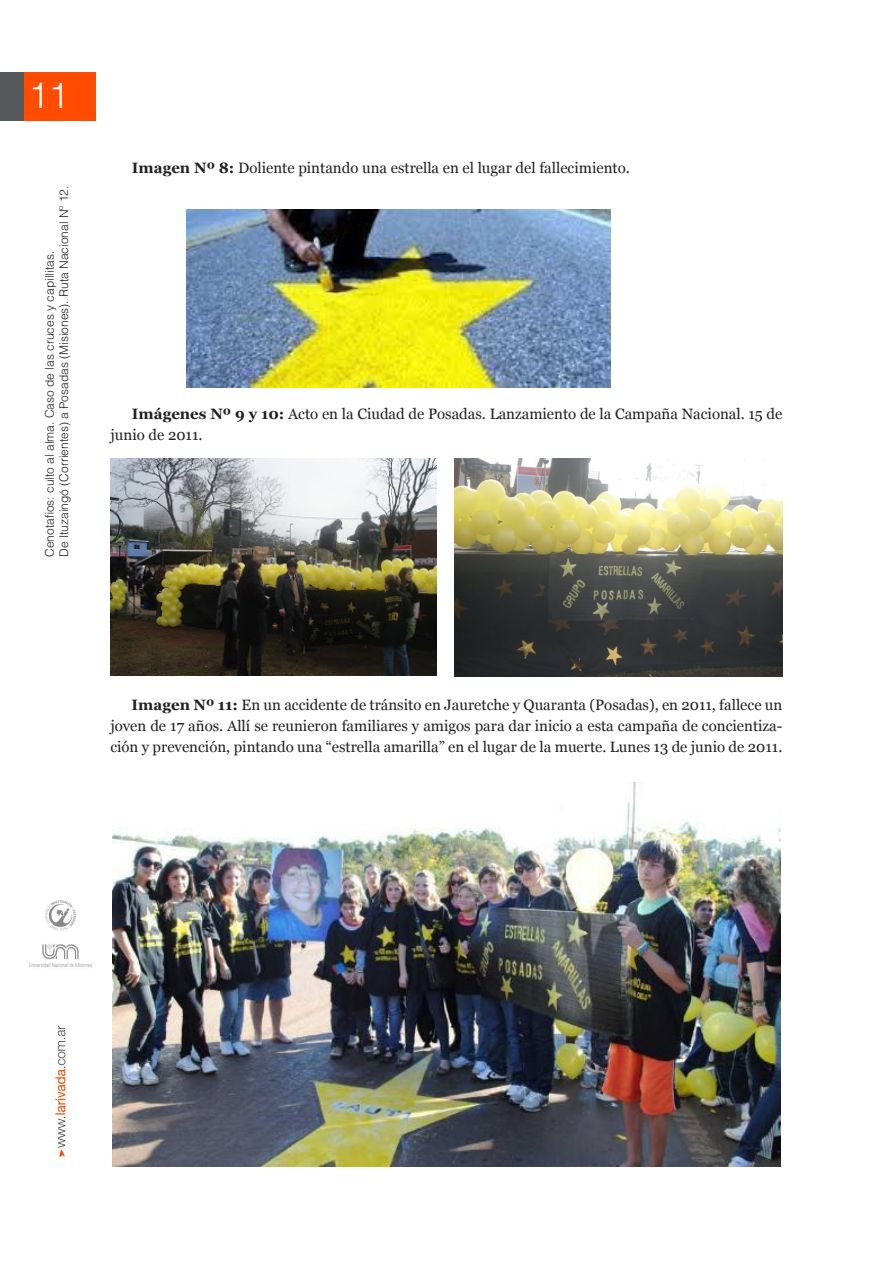
<style>
.page{position:relative;width:893px;height:1263px;background:#fff}
.page>*{position:absolute;margin:0;border:0;box-sizing:border-box;transform-origin:0 0}
.t1{font:300 36px "Helvetica Neue";color:#fff}
.cuerpo_rivada{font:15px/21px "Georgia";color:#231f20}
.TITULO_PRINCIPAL{font:300 12px "Helvetica";color:#231f20}
.s1{font-weight:700}
</style>
<div class="page">
<div style="left:24px;top:73px;width:72px;height:48px;background:#ff4c00"></div>
<div style="left:0;top:73px;width:24px;height:48px;background:#57585a"></div>
<img style="left:29px;top:901px;width:63px;height:256px">
<img style="left:187px;top:210px;width:423px;height:178px">
<img style="left:110px;top:458px;width:327px;height:218px">
<img style="left:454px;top:458px;width:329px;height:219px">
<img style="left:112px;top:782px;width:668px;height:385px">
<h1 class="t1" style="left:29px;top:73px;width:42px">11</h1>
<p class="TITULO_PRINCIPAL" style="left:56px;top:557px;width:373px;rotate:-90deg">De Ituzaingó (Corrientes) a Posadas (Misiones). Ruta Nacional Nº 12.</p>
<p class="TITULO_PRINCIPAL" style="left:42px;top:557px;width:308px;rotate:-90deg">Cenotafios: culto al alma. Caso de las cruces y capillitas.</p>
<p class="cuerpo_rivada" style="left:132px;top:158px;width:499px"><span class="s1">Imagen Nº 8:</span> Doliente pintando una estrella en el lugar del fallecimiento.</p>
<p class="cuerpo_rivada" style="left:111px;top:403px;width:673px;text-indent:21px"><span class="s1">Imágenes Nº 9 y 10:</span> Acto en la Ciudad de Posadas. Lanzamiento de la Campaña Nacional. 15 de junio de 2011.</p>
<p class="cuerpo_rivada" style="left:110px;top:694px;width:674px;text-align:justify;text-indent:21px"><span class="s1">Imagen Nº 11:</span> En un accidente de tránsito en Jauretche y Quaranta (Posadas), en 2011, fallece un joven de 17 años. Allí se reunieron familiares y amigos para dar inicio a esta campaña de concientiza&shy;ción y prevención, pintando una “estrella amarilla” en el lugar de la muerte. Lunes 13 de junio de 2011.</p>
</div>
